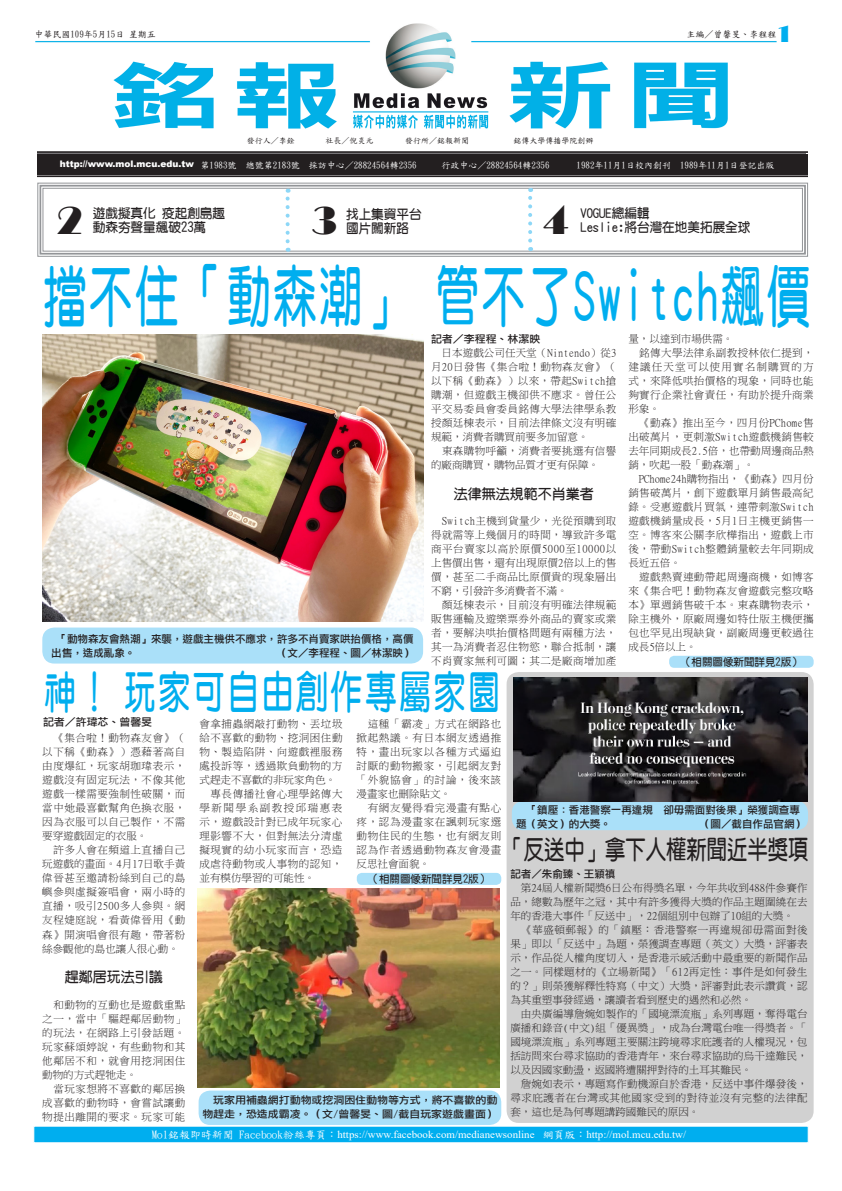
<style>
.page{position:relative;width:842px;height:1191px;background:#fff}
.page>*{position:absolute;margin:0;border:0;box-sizing:border-box;transform-origin:0 0}
.t1{font:66.7px "DF Yuan Bd HK BF";letter-spacing:.07em;color:#00aeef;scale:.65 1}
.t2{font:44.5px "DF Yuan Bd HKP BF";letter-spacing:.08em;color:#00aeef;scale:.72 1}
.t3{font:40px "Broadway";color:#231f20}
.t4{font:25.6px "DF Yuan Bd HKP BF";color:#231f20;scale:.79 1}
.t5{font:24px "Broadway";color:#00aeef}
.t6{font:14.1px "DF Yuan Bd HK BF";color:#231f20}
.t7{font:14px "DF Yuan Bd HK BF";color:#231f20}
.t8{font:13px "DF Yuan Bd HK BF";color:#231f20}
.t9{font:10.6px/14px "Ming Li U";letter-spacing:.04em;color:#231f20;text-align:justify}
.t10{font:10.6px "Ming Li U";color:#231f20}
.t11{font:10.5px/14px "Ming Li U";letter-spacing:.04em;color:#231f20;text-align:justify}
.t12{font:10.5px/14px "DF Li Hei Md WIN BF";color:#231f20}
.t13{font:10.5px "Times New Roman";color:#fff;scale:1.04 1}
.t14{font:10.5px "DF Yuan Bd HK BF";color:#231f20}
.t15{font:10.5px "DF Li Hei Md WIN BF";color:#231f20;scale:1.04 1}
.t16{font:10.2px/14px "DF Li Hei Md WIN BF";color:#231f20;scale:1.07 1}
.t17{font:9px "DF Kai Shu SB Estd BF";color:#fff}
.t18{font:9px "DF Kai Shu SB Estd BF";color:#231f20}
.t19{font:900 9px "Arial";color:#fff}
.t20{font:8px "DF Kai Shu SB Estd BF";color:#231f20}
.s1{font-size:10.5px}
.s2{font-family:"DF Kai Shu SB Estd BF"}
</style>
<div class="page">
<svg style="left:37px;top:182px;width:771px;height:75px"></svg>
<div style="left:40px;top:185px;width:766px;height:69px;border:2px solid #939598"></div>
<div style="left:43px;top:188px;width:760px;height:63px;border:1px solid #939598"></div>
<div style="left:33px;top:1125px;width:776px;height:18px;background:#00aeef;border:1px solid #fff"></div>
<svg style="left:286px;top:189px;width:4px;height:52px"></svg>
<svg style="left:528px;top:188px;width:4px;height:53px"></svg>
<div style="left:42px;top:627px;width:381px;height:36px;background:#aae0f9;border-radius:12px"></div>
<img style="left:36px;top:23px;width:741px;height:106px">
<svg style="left:37px;top:151px;width:771px;height:27px;background:#383435"></svg>
<div style="left:33px;top:155px;width:778px;height:19px;border:2px solid #231f20"></div>
<div style="left:809px;top:147px;width:12px;height:35px;background:#fff"></div>
<div style="left:25px;top:146px;width:12px;height:34px;background:#fff"></div>
<div style="left:784px;top:17px;width:39px;height:40px;border:1px solid #fff;border-radius:18px"></div>
<div style="left:507px;top:672px;width:307px;height:451px;background:#d1d1d1;border-radius:12px"></div>
<div style="left:199px;top:1090px;width:302px;height:35px;background:#aae0f9;border-radius:11px"></div>
<div style="left:512px;top:801px;width:296px;height:29px;background:#aae0f9;border-radius:11px"></div>
<img style="left:43px;top:335px;width:380px;height:286px">
<img style="left:513px;top:677px;width:294px;height:124px">
<img style="left:198px;top:888px;width:302px;height:199px">
<div style="left:357px;top:873px;width:144px;height:12px;background:#aae0f9;border-radius:5px"></div>
<div style="left:669px;top:656px;width:145px;height:12px;background:#aae0f9;border-radius:5px"></div>
<p class="t18" style="left:34px;top:30px;width:123px">中華民國109年5月15日 星期五</p>
<p class="t18" style="left:686px;top:30px;width:91px">主編／曾馨旻、李程程</p>
<p class="t5" style="left:776px;top:20px;width:17px">1</p>
<p class="t20" style="left:247px;top:137px;width:49px">發行人／李銓</p>
<p class="t20" style="left:326px;top:137px;width:49px">社長／倪炎元</p>
<p class="t20" style="left:405px;top:137px;width:65px">發行所／銘報新聞</p>
<p class="t20" style="left:514px;top:137px;width:81px">銘傳大學傳播學院創辦</p>
<p class="t19" style="left:60px;top:158px;width:136px">http://www.mol.mcu.edu.tw</p>
<p class="t17" style="left:201px;top:160px;width:42px">第1983號</p>
<p class="t17" style="left:246px;top:160px;width:60px">總號第2183號</p>
<p class="t17" style="left:309px;top:161px;width:109px">採訪中心／28824564轉2356</p>
<p class="t17" style="left:441px;top:161px;width:110px">行政中心／28824564轉2356</p>
<p class="t17" style="left:576px;top:161px;width:204px">1982年11月1日校內創刊　1989年11月1日登記出版</p>
<p class="t3" style="left:57px;top:197px;width:27px">2</p>
<p class="t3" style="left:312px;top:197px;width:27px">3</p>
<p class="t3" style="left:543px;top:198px;width:27px">4</p>
<p class="t8" style="left:93px;top:207px;width:134px">遊戲擬真化 疫起創島趣</p>
<p class="t8" style="left:93px;top:221px;width:115px">動森夯聲量飆破23萬</p>
<p class="t8" style="left:346px;top:207px;width:77px">找上集資平台</p>
<p class="t8" style="left:346px;top:221px;width:64px">國片闖新路</p>
<p class="t8" style="left:580px;top:207px;width:71px">VOGUE總編輯</p>
<p class="t8" style="left:580px;top:221px;width:172px">Leslie:將台灣在地美拓展全球</p>
<p class="t1" style="left:43px;top:263px;width:1181px">擋不住「動森潮」 管不了Switch飆價</p>
<p class="t15" style="left:431px;top:333px;width:106px">記者／李程程、林潔映</p>
<p class="t11" style="left:431px;top:345px;width:187px;text-indent:11px">日本遊戲公司任天堂（Nintendo）從3月20日發售《集合啦！動物森友會》（以下稱《動森》）以來，帶起Switch搶購潮，但遊戲主機卻供不應求。曾任公平交易委員會委員銘傳大學法律學系教授顏廷棟表示，目前法律條文沒有明確規範，消費者購買前要多加留意。</p>
<p class="t11" style="left:431px;top:443px;width:187px;text-indent:11px">東森購物呼籲，消費者要挑選有信譽的廠商購買，購物品質才更有保障。</p>
<p class="t12" style="left:51px;top:632px;width:364px;text-indent:-5px">　「動物森友會熱潮」來襲，遊戲主機供不應求，許多不肖賣家哄抬價格，高價出售，造成亂象。</p>
<p class="t12" style="left:246px;top:646px;width:169px">　　 （文／李程程、圖／林潔映）</p>
<p class="t7" style="left:454px;top:487px;width:142px">法律無法規範不肖業者</p>
<p class="t11" style="left:431px;top:513px;width:187px;text-align:right">Switch主機到貨量少，光從預購到取得就需等上幾個月的時間，導致許多電</p>
<p class="t9" style="left:431px;top:541px;width:187px"><span class="s1">商平台賣家</span>以高於原價5000至10000以上售價出售，還有出現原價2倍以上的售價，甚至二手商品比原價貴的現象層出不窮，引發許多消費者不滿。</p>
<p class="t9" style="left:431px;top:597px;width:187px;text-indent:11px">顏廷棟表示，目前沒有明確法律規範販售運輸及遊樂票券外商品的賣家或業者，要解決哄抬價格問題有兩種方法，其一為消費者忍住物慾，聯合抵制，讓不肖賣家無利可圖；其二是廠商增加產</p>
<p class="t2" style="left:44px;top:669px;width:635px">神！ 玩家可自由創作專屬家園</p>
<p class="t10" style="left:628px;top:333px;width:106px">量，以達到市場供需。</p>
<p class="t9" style="left:628px;top:345px;width:187px">　銘傳大學法律系副教授林依仁提到，建議任天堂可以使用實名制購買的方式，來降低哄抬價格的現象，同時也能夠實行企業社會責任，有助於提升商業形象。</p>
<p class="t9" style="left:628px;top:415px;width:187px;text-indent:11px">《動森》推出至今，四月份PChome售出破萬片，更刺激Switch遊戲機銷售較去年同期成長2.5倍，也帶動周邊商品熱銷，吹起一股「動森潮」。</p>
<p class="t11" style="left:628px;top:471px;width:187px;text-indent:11px">PChome24h購物指出，《動森》四月份銷售破萬片，創下遊戲單月銷售最高紀錄。受惠遊戲片買氣，連帶刺激Switch遊戲機銷量成長，5月1日主機更銷售一空。博客來公關李欣樺指出，遊戲上市後，帶動Switch整體銷量較去年同期成長近五倍。</p>
<p class="t11" style="left:628px;top:569px;width:187px;text-indent:11px">遊戲熱賣連動帶起周邊商機，如博客來《集合吧！動物森友會遊戲完整攻略本》單週銷售破千本。東森購物表示，除主機外，原廠周邊如特仕版主機便攜包也罕見出現缺貨，副廠周邊更較過往成長5倍以上。</p>
<p class="t14" style="left:681px;top:657px;width:122px">（相關圖像新聞詳見2版）</p>
<p class="t15" style="left:43px;top:716px;width:107px">記者／許瑋芯、曾馨旻</p>
<p class="t11" style="left:42px;top:731px;width:144px;text-indent:11px">《集合啦！動物森友會》（以下稱《動森》）憑藉著高自由度爆紅，玩家胡珈瑋表示，遊戲沒有固定玩法，不像其他遊戲一樣需要強制性破關，而當中她最喜歡幫角色換衣服，因為衣服可以自己製作，不需要穿遊戲固定的衣服。</p>
<p class="t11" style="left:42px;top:843px;width:144px;text-indent:11px">許多人會在頻道上直播自己玩遊戲的畫面。4月17日歌手黃偉晉甚至邀請粉絲到自己的島嶼參與虛擬簽唱會，兩小時的直播，吸引2500多人參與。網友程婕庭說，看黃偉晉用《動森》開演唱會很有趣，帶著粉絲參觀他的島也讓人很心動。</p>
<p class="t6" style="left:65px;top:969px;width:99px">趕鄰居玩法引議</p>
<p class="t11" style="left:42px;top:997px;width:144px;text-indent:11px">和動物的互動也是遊戲重點之一，當中「驅趕鄰居動物」的玩法，在網路上引發話題。玩家蘇頌婷說，有些動物和其他鄰居不和，就會用挖洞困住動物的方式趕牠走。</p>
<p class="t11" style="left:42px;top:1081px;width:144px;text-indent:11px">當玩家想將不喜歡的鄰居換成喜歡的動物時，會嘗試讓動物提出離開的要求。玩家可能</p>
<p class="t11" style="left:200px;top:717px;width:144px">會拿捕蟲網敲打動物、丟垃圾給不喜歡的動物、挖洞困住動物、製造陷阱、向遊戲裡服務處投訴等，透過欺負動物的方式趕走不喜歡的非玩家角色。</p>
<p class="t11" style="left:200px;top:787px;width:144px;text-indent:11px">專長傳播社會心理學銘傳大學新聞學系副教授邱瑞惠表示，遊戲設計對已成年玩家心理影響不大，但對無法分清虛擬現實的幼小玩家而言，恐造成虐待動物或人事物的認知，並有模仿學習的可能性。</p>
<p class="t11" style="left:357px;top:717px;width:146px;text-indent:11px">這種「霸凌」方式在網路也掀起熱議。有日本網友透過推特，畫出玩家以各種方式逼迫討厭的動物搬家，引起網友對「外貌協會」的討論，後來該漫畫家也刪除貼文。</p>
<p class="t11" style="left:357px;top:801px;width:146px;text-indent:11px">有網友覺得看完漫畫有點心疼，認為漫畫家在諷刺玩家選動物住民的生態，也有網友則認為作者透過動物森友會漫畫反思社會面貌。</p>
<p class="t14" style="left:369px;top:873px;width:122px">（相關圖像新聞詳見2版）</p>
<p class="t16" style="left:202px;top:1092px;width:277px">　玩家用補蟲網打動物或挖洞困住動物等方式，將不喜歡的動物趕走，恐造成霸凌。<span class="s1">（</span>文/曾馨旻、圖/截自玩家遊戲畫面<span class="s1">）</span></p>
<p class="t12" style="left:516px;top:802px;width:285px">　「鎮壓：香港警察一再違規　卻毋需面對後果」榮獲調查專題（英文）的大獎。</p>
<p class="t12" style="left:700px;top:816px;width:106px">（圖／截自作品官網）</p>
<p class="t4" style="left:503px;top:836px;width:388px">「反送中」拿下人權新聞近半獎項</p>
<p class="t12" style="left:510px;top:866px;width:106px">記者／朱俞臻、王穎禛</p>
<p class="t11" style="left:510px;top:880px;width:299px">　第24屆人權新聞獎6日公布得獎名單，今年共收到488件參賽作品，總數為歷年之冠，其中有許多獲得大獎的作品主題圍繞在去年的香港大事件「反送中」，22個組別中包辦了10組的大獎。</p>
<p class="t11" style="left:510px;top:922px;width:299px;text-indent:11px">《華盛頓郵報》的「鎮壓：香港警察一再違規卻毋需面對後果」即以「反送中」為題，榮獲調查專題（英文）大獎，評審表示，作品從人權角度切入，是香港示威活動中最重要的新聞作品之一。同樣題材的《立場新聞》「612再定性：事件是如何發生的？」則榮獲解釋性特寫（中文）大獎，評審對此表示讚賞，認為其重塑事發經過，讓讀者看到歷史的遇然和必然。</p>
<p class="t11" style="left:510px;top:1006px;width:299px;text-indent:11px">由央廣編導詹婉如製作的「國境漂流瓶」系列專題，奪得電台廣播和錄音(中文)組「優異獎」，成為台灣電台唯一得獎者。「國境漂流瓶」系列專題主要關注跨境尋求庇護者的人權現況，包括訪問來台尋求協助的香港青年，來台尋求協助的烏干達難民，以及因國家動盪，返國將遭關押對待的土耳其難民。</p>
<p class="t11" style="left:510px;top:1076px;width:299px;text-indent:11px">詹婉如表示，專題寫作動機源自於香港，反送中事件爆發後，尋求庇護者在台灣或其他國家受到的對待並沒有完整的法律配套，這也是為何專題講跨國難民的原因。</p>
<p class="t13" style="left:152px;top:1127px;width:515px"><span class="s2">Mol銘報即時新聞 Facebook粉絲專頁：</span>https://www.facebook.com/medianewsonline <span class="s2">網頁版：</span>http://mol.mcu.edu.tw/</p>
</div>
